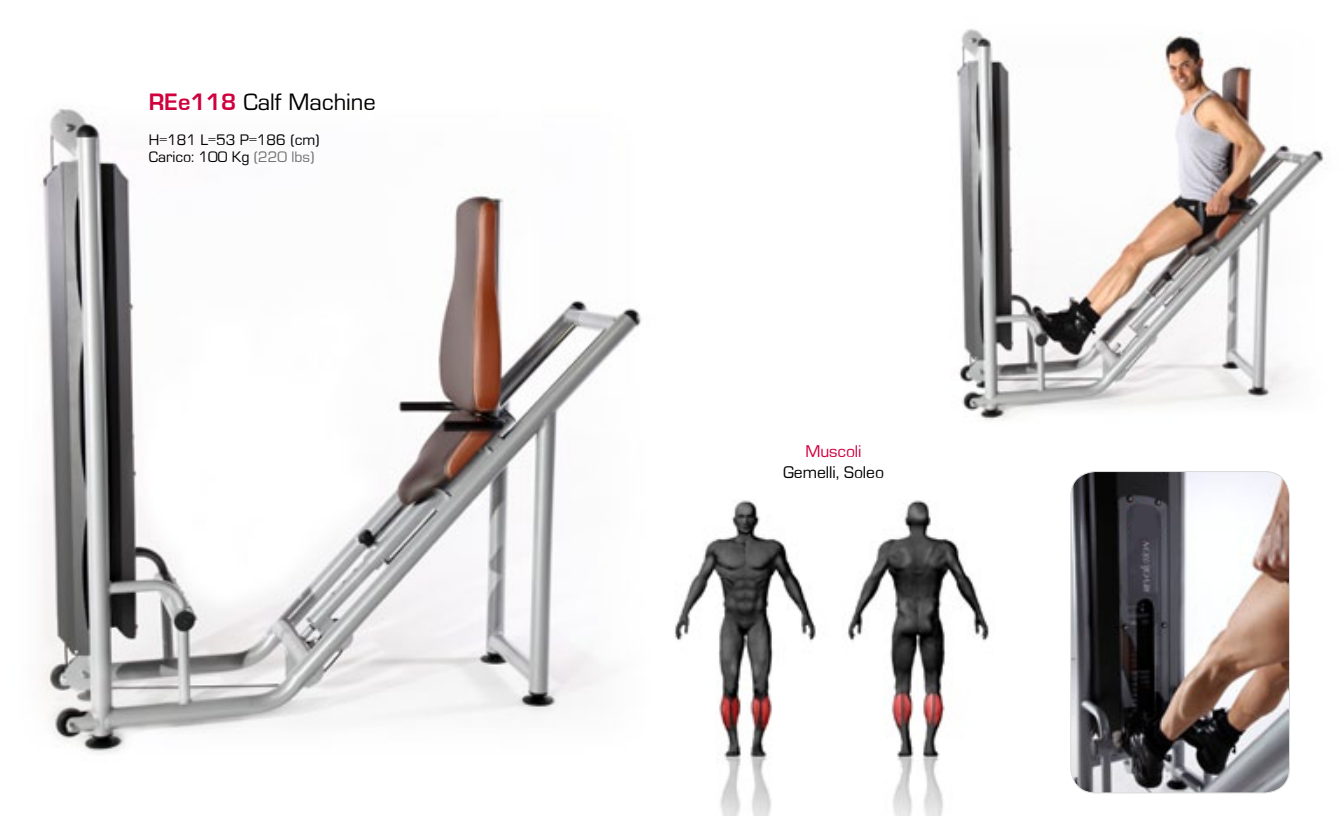
<style>
.page{position:relative;width:1342px;height:816px;background:#fff}
.page>*{position:absolute;margin:0;border:0;box-sizing:border-box;transform-origin:0 0}
.t1{font:24.5px "Eurostile";color:#000}
.t2{font:17.5px "Eurostile";color:#000}
.t3{font:17.5px "Eurostile";color:#cf003d}
.t4{font:15.75px/17.5px "Eurostile";color:#000}
.s1{font-weight:700;color:#cf003d}
.s2{color:#707172}
</style>
<div class="page">
<img style="left:40px;top:108px;width:601px;height:645px">
<img style="left:956px;top:29px;width:368px;height:475px">
<img style="left:1070px;top:471px;width:219px;height:322px">
<div style="left:1070px;top:471px;width:219px;height:322px;border:1px solid #d9dadb;border-radius:25px"></div>
<img style="left:674px;top:486px;width:327px;height:330px">
<h1 class="t1" style="left:149px;top:89px;width:228px"><span class="s1">REe118</span> Calf Machine</h1>
<p class="t4" style="left:149px;top:131px;width:172px">H=181 L=53 P=186 (cm)<br>Carico: 100 Kg <span class="s2">(220 lbs)</span></p>
<p class="t3" style="left:805px;top:442px;width:58px">Muscoli</p>
<p class="t2" style="left:783px;top:463px;width:102px">Gemelli, Soleo</p>
</div>
